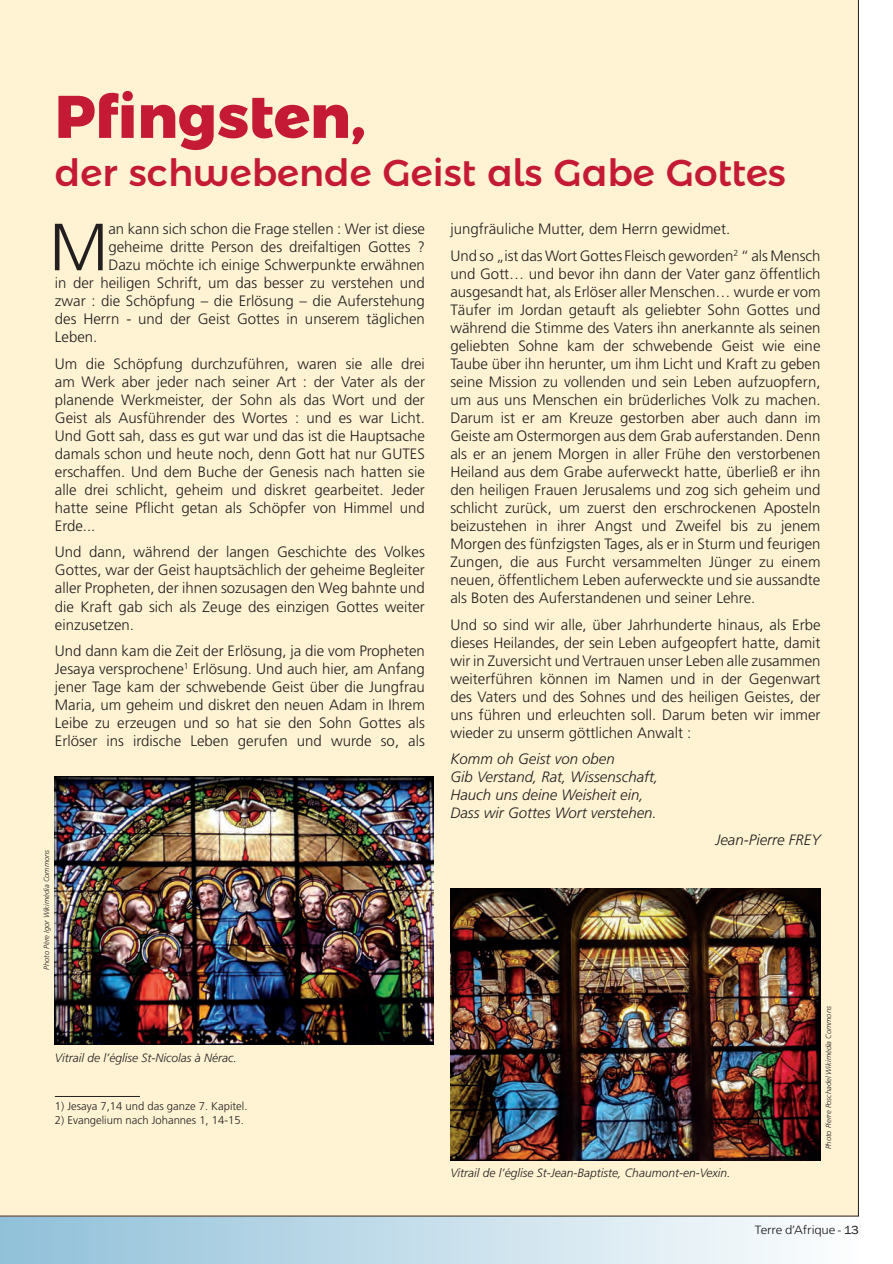
<style>
.page{position:relative;width:893px;height:1264px;background:#fff}
.page>*{position:absolute;margin:0;border:0;box-sizing:border-box;transform-origin:0 0}
.t1{font:300 66.6px "Frutiger";color:#231f20}
.t2{font:800 60px "Montserrat Alternates";color:#c51a35}
.t3{font:500 37.5px "Montserrat Alternates";color:#c51a35}
.t4{font:300 15px/18px "Frutiger";color:#231f20;text-align:justify}
.t5{font:italic 300 15px/18px "Frutiger";color:#231f20}
.t6{font:italic 300 12px "Frutiger";color:#231f20}
.t7{font:300 12px "Frutiger";letter-spacing:-.015em;color:#231f20;scale:1.1 1}
.t8{font:300 11.25px "Frutiger";color:#231f20}
.t9{font:italic 300 7.5px "Frutiger";color:#231f20}
.s1{font-family:"Franklin Gothic";font-weight:400}
</style>
<div class="page">
<svg style="left:0;top:1216px;width:859px;height:47px;background:#c4dce8"></svg>
<div style="left:1px;top:0;width:858px;height:1216px;background:#fff3d3"></div>
<img style="left:450px;top:887px;width:371px;height:273px">
<img style="left:55px;top:776px;width:378px;height:268px">
<hr style="left:55px;top:1095px;width:85px;height:1px;background:#231f20">
<svg style="left:0;top:0;width:1px;height:1216px"></svg>
<h2 class="t2" style="left:55px;top:67px;width:312px">Pfingsten,</h2>
<h3 class="t3" style="left:55px;top:142px;width:732px">der schwebende Geist als Gabe Gottes</h3>
<h1 class="t1" style="left:49px;top:209px;width:61px">M</h1>
<p class="t4" style="left:108px;top:220px;width:318px">an kann sich schon die Frage stellen : Wer ist diese</p>
<p class="t4" style="left:450px;top:216px;width:371px;line-height:26.5px">jungfräuliche Mutter, dem Herrn gewidmet.<br>Und so „ist das Wort Gottes Fleisch geworden<sup>2</sup> “ als Mensch</p>
<p class="t4" style="left:450px;top:264px;width:371px">und Gott… und bevor ihn dann der Vater ganz öffentlich ausgesandt hat, als Erlöser aller Menschen… wurde er vom Täufer im Jordan getauft als geliebter Sohn Gottes und während die Stimme des Vaters ihn anerkannte als seinen geliebten Sohne kam der schwebende Geist wie eine Taube über ihn herunter, um ihm Licht und Kraft zu geben seine Mission zu vollenden und sein Leben aufzuopfern, um aus uns Menschen ein brüderliches Volk zu machen.<br>Darum ist er am Kreuze gestorben aber auch dann im Geiste am Ostermorgen aus dem Grab auferstanden. Denn als er an jenem Morgen in aller Frühe den verstorbenen Heiland aus dem Grabe auferweckt hatte, überließ er ihn den heiligen Frauen Jerusalems und zog sich geheim und schlicht zurück, um zuerst den erschrockenen Aposteln beizustehen in ihrer Angst und Zweifel bis zu jenem Morgen des fünfzigsten Tages, als er in Sturm und feurigen Zungen, die aus Furcht versammelten Jünger zu einem neuen, öffentlichem Leben auferweckte und sie aussandte als Boten des Auferstandenen und seiner Lehre.</p>
<p class="t4" style="left:450px;top:615px;width:371px">Und so sind wir alle, über Jahrhunderte hinaus, als Erbe dieses Heilandes, der sein Leben aufgeopfert hatte, damit wir in Zuversicht und Vertrauen unser Leben alle zusammen weiterführen können im Namen und in der Gegenwart des Vaters und des Sohnes und des heiligen Geistes, der uns führen und erleuchten soll. Darum beten wir immer wieder zu unserm göttlichen Anwalt :</p>
<p class="t5" style="left:450px;top:749px;width:209px">Komm oh Geist von oben<br>Gib Verstand, Rat, Wissenschaft,<br>Hauch uns deine Weisheit ein,<br>Dass wir Gottes Wort verstehen.</p>
<p class="t5" style="left:715px;top:830px;width:106px">Jean-Pierre FREY</p>
<p class="t4" style="left:108px;top:238px;width:318px">geheime dritte Person des dreifaltigen Gottes ?</p>
<p class="t4" style="left:108px;top:256px;width:318px">Dazu möchte ich einige Schwerpunkte erwähnen</p>
<p class="t4" style="left:55px;top:274px;width:371px">in der heiligen Schrift, um das besser zu verstehen und</p>
<p class="t4" style="left:55px;top:292px;width:371px">zwar : die Schöpfung – die Erlösung – die Auferstehung</p>
<p class="t4" style="left:55px;top:310px;width:371px">des Herrn - und der Geist Gottes in unserem täglichen</p>
<p class="t4" style="left:55px;top:328px;width:44px">Leben.</p>
<p class="t4" style="left:55px;top:354px;width:371px">Um die Schöpfung durchzuführen, waren sie alle drei am Werk aber jeder nach seiner Art : der Vater als der planende Werkmeister, der Sohn als das Wort und der Geist als Ausführender des Wortes : und es war Licht.<br>Und Gott sah, dass es gut war und das ist die Hauptsache damals schon und heute noch, denn Gott hat nur GUTES erschaffen. Und dem Buche der Genesis nach hatten sie alle drei schlicht, geheim und diskret gearbeitet. Jeder hatte seine Pflicht getan als Schöpfer von Himmel und Erde...</p>
<p class="t4" style="left:55px;top:543px;width:371px">Und dann, während der langen Geschichte des Volkes Gottes, war der Geist hauptsächlich der geheime Begleiter aller Propheten, der ihnen sozusagen den Weg bahnte und die Kraft gab sich als Zeuge des einzigen Gottes weiter einzusetzen.</p>
<p class="t4" style="left:55px;top:641px;width:371px">Und dann kam die Zeit der Erlösung, ja die vom Propheten Jesaya versprochene<sup>1</sup> Erlösung. Und auch hier, am Anfang jener Tage kam der schwebende Geist über die Jungfrau Maria, um geheim und diskret den neuen Adam in Ihrem Leibe zu erzeugen und so hat sie den Sohn Gottes als Erlöser ins irdische Leben gerufen und wurde so, als</p>
<p class="t9" style="left:42px;top:969px;width:121px;rotate:-90deg">Photo Père Igor Wikimédia Commons</p>
<p class="t6" style="left:55px;top:1050px;width:183px">Vitrail de l’église St-Nicolas à Nérac.</p>
<p class="t8" style="left:55px;top:1099px;width:194px">1) Jesaya 7,14 und das ganze 7. Kapitel.</p>
<p class="t8" style="left:55px;top:1113px;width:190px">2) Evangelium nach Johannes 1, 14-15.</p>
<p class="t6" style="left:450px;top:1165px;width:281px">Vitrail de l’église St-Jean-Baptiste, Chaumont-en-Vexin.</p>
<p class="t9" style="left:824px;top:1149px;width:145px;rotate:-90deg">Photo Pierre Poschadel Wikimédia Commons</p>
<p class="t7" style="left:755px;top:1223px;width:96px">Terre d’Afrique <span class="s1">- 13</span></p>
</div>
